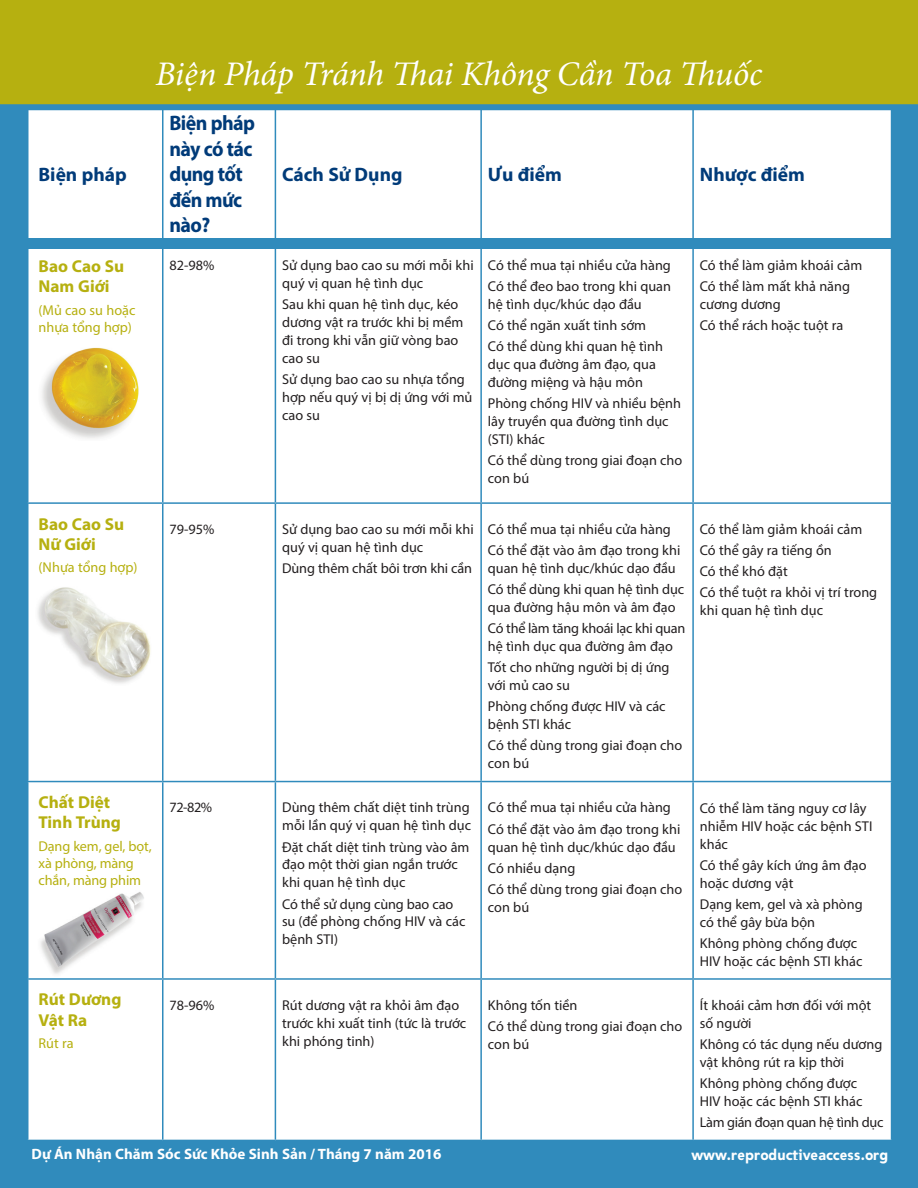
<style>
.page{position:relative;width:918px;height:1188px;background:#308bbc}
.page>*{position:absolute;margin:0;border:0;box-sizing:border-box;transform-origin:0 0}
.t1{font:italic 34.5px "Minion Pro";letter-spacing:-.01em;color:#fff}
.t2{font:700 21px/25.5px "Myriad Pro";letter-spacing:-.03em;color:#013b79;scale:.95 1}
.t3{font:700 19.5px "Myriad Pro";color:#013b79}
.t4{font:700 17.25px/20.2px "Myriad Pro";color:#b6b010}
.t5{font:700 15px "Myriad Pro";color:#fff}
.t6{font:700 15px "Bawdy";color:#fff}
.t7{font:14.25px/18px "Myriad Pro";color:#231f20}
.t8{font:14.25px/17.2px "Myriad Pro";letter-spacing:-.01em;color:#b6b010}
.t9{font:14.25px/21px "Myriad Pro";letter-spacing:-.02em;color:#231f20}
.t10{font:14.25px "Myriad Pro";letter-spacing:-.025em;color:#231f20}
</style>
<div class="page">
<div style="left:28px;top:110px;width:863px;height:1030px;background:#fff"></div>
<hr style="left:162px;top:110px;width:2px;height:128px;background:#308bbc">
<hr style="left:275px;top:110px;width:1px;height:128px;background:#308bbc">
<hr style="left:480px;top:110px;width:2px;height:128px;background:#308bbc">
<hr style="left:692px;top:110px;width:2px;height:128px;background:#308bbc">
<hr style="left:27px;top:238px;width:136px;height:2px;background:#308bbc">
<hr style="left:163px;top:238px;width:112px;height:2px;background:#308bbc">
<hr style="left:162px;top:240px;width:2px;height:262px;background:#308bbc">
<hr style="left:275px;top:238px;width:206px;height:2px;background:#308bbc">
<hr style="left:275px;top:240px;width:1px;height:262px;background:#308bbc">
<hr style="left:481px;top:238px;width:212px;height:2px;background:#308bbc">
<hr style="left:480px;top:240px;width:2px;height:262px;background:#308bbc">
<hr style="left:693px;top:238px;width:199px;height:2px;background:#308bbc">
<hr style="left:692px;top:240px;width:2px;height:262px;background:#308bbc">
<hr style="left:27px;top:502px;width:136px;height:2px;background:#308bbc">
<hr style="left:163px;top:502px;width:112px;height:2px;background:#308bbc">
<hr style="left:162px;top:504px;width:2px;height:277px;background:#308bbc">
<hr style="left:275px;top:502px;width:206px;height:2px;background:#308bbc">
<hr style="left:275px;top:504px;width:1px;height:277px;background:#308bbc">
<hr style="left:481px;top:502px;width:212px;height:2px;background:#308bbc">
<hr style="left:480px;top:504px;width:2px;height:277px;background:#308bbc">
<hr style="left:693px;top:502px;width:199px;height:2px;background:#308bbc">
<hr style="left:692px;top:504px;width:2px;height:277px;background:#308bbc">
<hr style="left:27px;top:781px;width:136px;height:1px;background:#308bbc">
<hr style="left:163px;top:781px;width:112px;height:1px;background:#308bbc">
<hr style="left:162px;top:782px;width:2px;height:196px;background:#308bbc">
<hr style="left:275px;top:781px;width:206px;height:1px;background:#308bbc">
<hr style="left:275px;top:782px;width:1px;height:196px;background:#308bbc">
<hr style="left:481px;top:781px;width:212px;height:1px;background:#308bbc">
<hr style="left:480px;top:782px;width:2px;height:196px;background:#308bbc">
<hr style="left:693px;top:781px;width:199px;height:1px;background:#308bbc">
<hr style="left:692px;top:782px;width:2px;height:196px;background:#308bbc">
<hr style="left:27px;top:978px;width:136px;height:2px;background:#308bbc">
<hr style="left:163px;top:978px;width:112px;height:2px;background:#308bbc">
<hr style="left:162px;top:980px;width:2px;height:160px;background:#308bbc">
<hr style="left:275px;top:978px;width:206px;height:2px;background:#308bbc">
<hr style="left:275px;top:980px;width:1px;height:160px;background:#308bbc">
<hr style="left:481px;top:978px;width:212px;height:2px;background:#308bbc">
<hr style="left:480px;top:980px;width:2px;height:160px;background:#308bbc">
<hr style="left:693px;top:978px;width:199px;height:2px;background:#308bbc">
<hr style="left:692px;top:980px;width:2px;height:160px;background:#308bbc">
<img style="left:33px;top:343px;width:112px;height:98px">
<img style="left:35px;top:584px;width:117px;height:102px">
<img style="left:32px;top:891px;width:119px;height:85px">
<div style="left:0;top:0;width:918px;height:108px;background:#b6b010"></div>
<div style="left:0;top:239px;width:918px;height:10px;background:#308bbc"></div>
<div style="left:0;top:104px;width:918px;height:6px;background:#308bbc"></div>
<h3 class="t3" style="left:39px;top:161px;width:90px">Biện pháp</h3>
<p class="t4" style="left:39px;top:256px;width:87px">Bao Cao Su<br>Nam Giới</p>
<p class="t8" style="left:39px;top:301px;width:98px">(Mủ cao su hoặc nhựa tổng hợp)</p>
<p class="t4" style="left:39px;top:513px;width:87px">Bao Cao Su<br>Nữ Giới</p>
<p class="t8" style="left:39px;top:559px;width:101px">(Nhựa tổng hợp)</p>
<h1 class="t1" style="left:156px;top:51px;width:608px">Biện Pháp Tránh Thai Không Cần Toa Thuốc</h1>
<h2 class="t2" style="left:170px;top:110px;width:91px">Biện pháp này có tác dụng tốt đến mức nào?</h2>
<h3 class="t3" style="left:282px;top:161px;width:122px">Cách Sử Dụng</h3>
<h3 class="t3" style="left:488px;top:161px;width:75px">Ưu điểm</h3>
<h3 class="t3" style="left:700px;top:161px;width:106px">Nhược điểm</h3>
<p class="t7" style="left:169px;top:256px;width:46px">82-98%</p>
<p class="t7" style="left:282px;top:256px;width:193px">Sử dụng bao cao su mới mỗi khi quý vị quan hệ tình dục</p>
<p class="t7" style="left:282px;top:295px;width:183px">Sau khi quan hệ tình dục, kéo dương vật ra trước khi bị mềm đi trong khi vẫn giữ vòng bao cao su</p>
<p class="t7" style="left:282px;top:370px;width:192px">Sử dụng bao cao su nhựa tổng hợp nếu quý vị bị dị ứng với mủ cao su</p>
<p class="t7" style="left:488px;top:254px;width:185px;line-height:21px">Có thể mua tại nhiều cửa hàng<br>Có thể đeo bao trong khi quan</p>
<p class="t7" style="left:488px;top:293px;width:177px;line-height:21px">hệ tình dục/khúc dạo đầu<br>Có thể ngăn xuất tinh sớm<br>Có thể dùng khi quan hệ tình</p>
<p class="t7" style="left:488px;top:355px;width:170px">dục qua đường âm đạo, qua đường miệng và hậu môn</p>
<p class="t7" style="left:488px;top:394px;width:195px">Phòng chống HIV và nhiều bệnh lây truyền qua đường tình dục (STI) khác</p>
<p class="t7" style="left:488px;top:451px;width:196px">Có thể dùng trong giai đoạn cho con bú</p>
<p class="t7" style="left:169px;top:520px;width:46px">79-95%</p>
<p class="t7" style="left:282px;top:520px;width:193px">Sử dụng bao cao su mới mỗi khi quý vị quan hệ tình dục</p>
<p class="t7" style="left:282px;top:559px;width:191px">Dùng thêm chất bôi trơn khi cần</p>
<p class="t7" style="left:488px;top:519px;width:194px;line-height:21px">Có thể mua tại nhiều cửa hàng<br>Có thể đặt vào âm đạo trong khi</p>
<p class="t7" style="left:488px;top:558px;width:198px;line-height:21px">quan hệ tình dục/khúc dạo đầu<br>Có thể dùng khi quan hệ tình dục</p>
<p class="t9" style="left:488px;top:597px;width:199px">qua đường hậu môn và âm đạo<br>Có thể làm tăng khoái lạc khi quan</p>
<p class="t7" style="left:488px;top:636px;width:186px;line-height:21px">hệ tình dục qua đường âm đạo<br>Tốt cho những người bị dị ứng</p>
<p class="t7" style="left:488px;top:675px;width:179px;line-height:21px">với mủ cao su<br>Phòng chống được HIV và các</p>
<p class="t7" style="left:488px;top:714px;width:196px;line-height:21px">bệnh STI khác<br>Có thể dùng trong giai đoạn cho</p>
<p class="t7" style="left:488px;top:754px;width:43px">con bú</p>
<p class="t7" style="left:700px;top:254px;width:164px;line-height:21px">Có thể làm giảm khoái cảm<br>Có thể làm mất khả năng</p>
<p class="t7" style="left:700px;top:293px;width:145px;line-height:21px">cương dương<br>Có thể rách hoặc tuột ra</p>
<p class="t7" style="left:700px;top:519px;width:179px;line-height:21px">Có thể làm giảm khoái cảm<br>Có thể gây ra tiếng ồn<br>Có thể khó đặt<br>Có thể tuột ra khỏi vị trí trong</p>
<p class="t7" style="left:700px;top:601px;width:125px">khi quan hệ tình dục</p>
<p class="t4" style="left:39px;top:791px;width:84px">Chất Diệt<br>Tinh Trùng</p>
<p class="t8" style="left:39px;top:837px;width:115px">Dạng kem, gel, bọt, xà phòng, màng chắn, màng phim</p>
<p class="t4" style="left:39px;top:989px;width:84px">Rút Dương<br>Vật Ra</p>
<p class="t8" style="left:39px;top:1035px;width:37px">Rút ra</p>
<p class="t7" style="left:169px;top:798px;width:44px">72-82%</p>
<p class="t7" style="left:282px;top:798px;width:191px">Dùng thêm chất diệt tinh trùng mỗi lần quý vị quan hệ tình dục</p>
<p class="t7" style="left:282px;top:838px;width:189px">Đặt chất diệt tinh trùng vào âm đạo một thời gian ngắn trước khi quan hệ tình dục</p>
<p class="t7" style="left:282px;top:895px;width:185px">Có thể sử dụng cùng bao cao su (để phòng chống HIV và các bệnh STI)</p>
<p class="t7" style="left:488px;top:797px;width:194px;line-height:21px">Có thể mua tại nhiều cửa hàng<br>Có thể đặt vào âm đạo trong khi</p>
<p class="t7" style="left:488px;top:836px;width:196px;line-height:21px">quan hệ tình dục/khúc dạo đầu<br>Có nhiều dạng<br>Có thể dùng trong giai đoạn cho</p>
<p class="t7" style="left:488px;top:898px;width:43px">con bú</p>
<p class="t7" style="left:700px;top:799px;width:174px">Có thể làm tăng nguy cơ lây nhiễm HIV hoặc các bệnh STI khác</p>
<p class="t7" style="left:700px;top:856px;width:168px">Có thể gây kích ứng âm đạo hoặc dương vật</p>
<p class="t7" style="left:700px;top:895px;width:164px">Dạng kem, gel và xà phòng có thể gây bừa bộn</p>
<p class="t7" style="left:700px;top:934px;width:164px">Không phòng chống được<br>HIV hoặc các bệnh STI khác</p>
<p class="t7" style="left:169px;top:996px;width:46px">78-96%</p>
<p class="t7" style="left:282px;top:996px;width:186px">Rút dương vật ra khỏi âm đạo trước khi xuất tinh (tức là trước khi phóng tinh)</p>
<p class="t7" style="left:488px;top:994px;width:196px;line-height:21px">Không tốn tiền<br>Có thể dùng trong giai đoạn cho</p>
<p class="t7" style="left:488px;top:1035px;width:43px">con bú</p>
<p class="t7" style="left:700px;top:996px;width:173px">Ít khoái cảm hơn đối với một số người</p>
<p class="t7" style="left:700px;top:1035px;width:184px">Không có tác dụng nếu dương vật không rút ra kịp thời</p>
<p class="t7" style="left:700px;top:1074px;width:164px">Không phòng chống được<br>HIV hoặc các bệnh STI khác</p>
<p class="t10" style="left:700px;top:1113px;width:185px">Làm gián đoạn quan hệ tình dục</p>
<p class="t5" style="left:32px;top:1144px;width:412px">Dự Án Nhận Chăm Sóc Sức Khỏe Sinh Sản / Tháng 7 năm 2016</p>
<p class="t6" style="left:691px;top:1146px;width:198px">www.reproductiveaccess.org</p>
</div>
